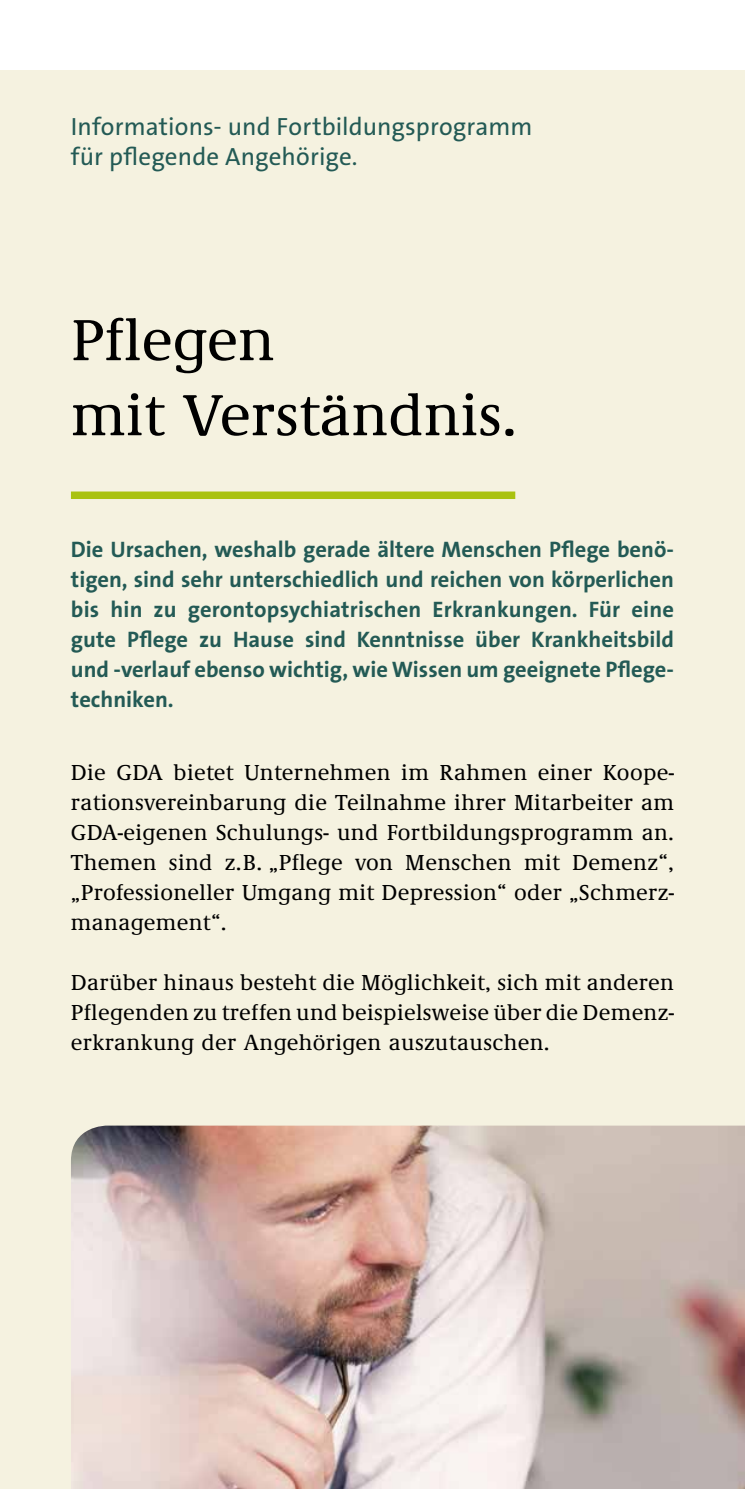
<style>
.page{position:relative;width:745px;height:1489px;background:#fff}
.page>*{position:absolute;margin:0;border:0;box-sizing:border-box;transform-origin:0 0}
.t1{font:500 60px/75px "Demos";color:#000}
.t2{font:25px/30px "The Sans LP5 Plain";letter-spacing:.005em;color:#235a55}
.t3{font:500 22.5px/30px "Demos";letter-spacing:.015em;color:#000;text-align:justify}
.t4{font:22.5px/30px "The Sans LP7 Bld";color:#235a55;text-align:justify}
</style>
<div class="page">
<div style="left:0;top:71px;width:744px;height:1417px;background:#f5f2e0"></div>
<div style="left:71px;top:491px;width:444px;height:8px;background:#a9c210"></div>
<img style="left:71px;top:1125px;width:673px;height:363px">
<p class="t2" style="left:71px;top:112px;width:462px">Informations- und Fortbildungsprogramm für pflegende Angehörige.</p>
<h1 class="t1" style="left:71px;top:304px;width:447px">Pflegen<br>mit Verständnis.</h1>
<p class="t4" style="left:71px;top:534px;width:604px">Die Ursachen, weshalb gerade ältere Menschen Pflege benö&shy;tigen, sind sehr unterschiedlich und reichen von körperlichen bis hin zu gerontopsychiatrischen Erkrankungen. Für eine gute Pflege zu Hause sind Kenntnisse über Krankheitsbild und -verlauf ebenso wichtig, wie Wissen um geeignete Pflege&shy;techniken.</p>
<p class="t3" style="left:71px;top:758px;width:604px">Die GDA bietet Unternehmen im Rahmen einer Koope&shy;rationsvereinbarung die Teilnahme ihrer Mitarbeiter am GDA-eigenen Schulungs- und Fortbildungsprogramm an.<br>Themen sind z.B. „Pflege von Menschen mit Demenz“, „Professioneller Umgang mit Depression“ oder „Schmerz&shy;management“.</p>
<p class="t3" style="left:71px;top:968px;width:604px">Darüber hinaus besteht die Möglichkeit, sich mit anderen Pflegenden zu treffen und beispielsweise über die Demenz&shy;erkrankung der Angehörigen auszutauschen.</p>
</div>
